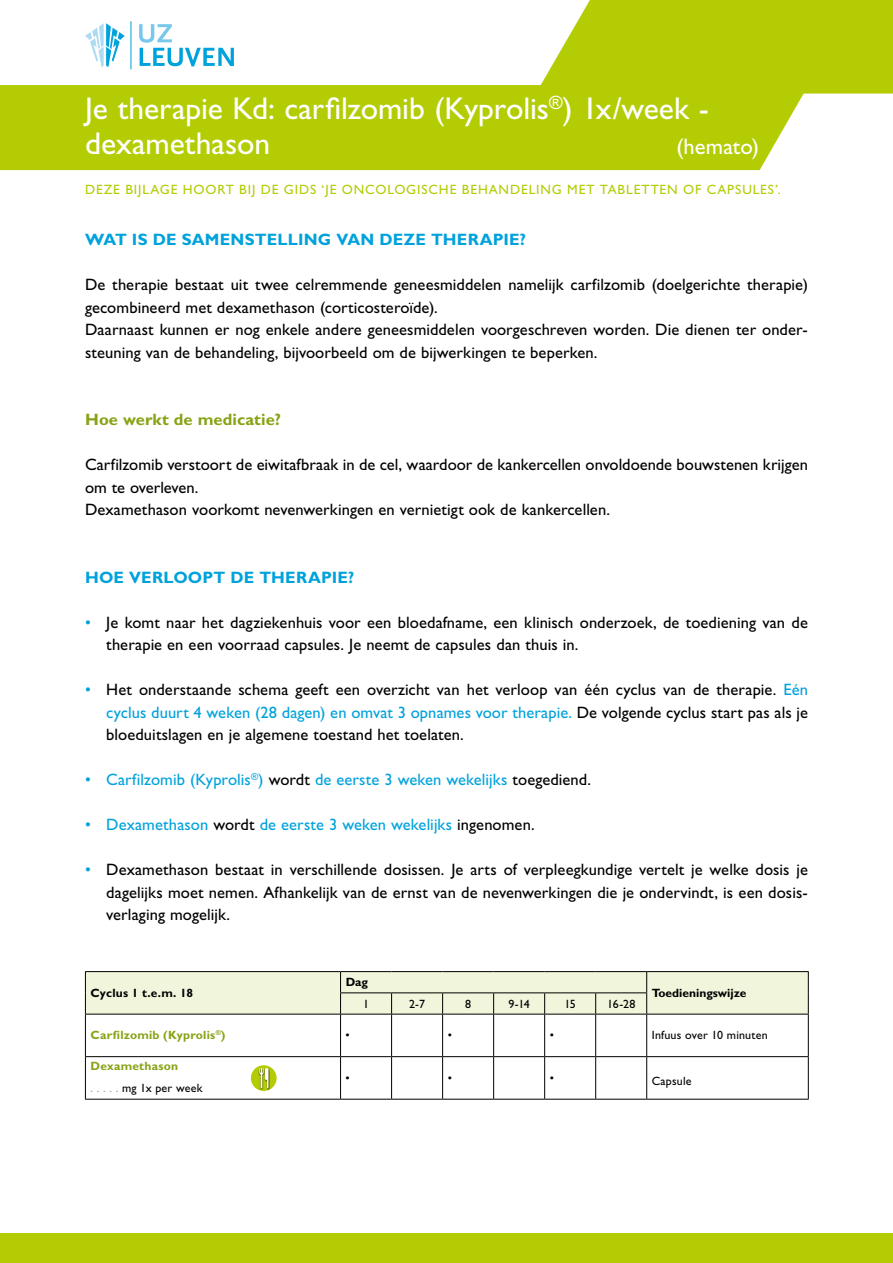
<style>
.page{position:relative;width:893px;height:1263px;background:#fff}
.page>*{position:absolute;margin:0;border:0;box-sizing:border-box;transform-origin:0 0}
.t1{font:31.5px/34.5px "Gill Sans Std";color:#fff}
.t2{font:22.5px "Gill Sans Std";letter-spacing:.005em;color:#fff}
.t3{font:16.5px/22.5px "Gill Sans Std";letter-spacing:.005em;color:#000}
.t4{font:16.5px "Gill Sans Std";letter-spacing:.005em;color:#00a2dc}
.t5{font:700 16.5px "Gill Sans Std";letter-spacing:.01em;color:#00a2dc}
.t6{font:700 16.5px "Gill Sans Std";letter-spacing:.005em;color:#86a315}
.t7{font:13.5px "Gill Sans Std";letter-spacing:.065em;color:#b4cc04}
.t8{font:700 12px/22.5px "Gill Sans Std";letter-spacing:.02em;color:#86a315}
.t9{font:12px "Gill Sans Std";letter-spacing:.015em;color:#000}
.t10{font:700 12px "Gill Sans Std";color:#000}
.s1{color:#00a2dc}
.s2{color:#000}
.s3{font-weight:400;color:#9d9d9c}
.s4{font-weight:400;color:#000}
</style>
<div class="page">
<svg style="left:85px;top:971px;width:724px;height:43px;background:#e4e8d0"></svg>
<hr style="left:85px;top:1014px;width:256px;height:1px;background:#000">
<hr style="left:85px;top:1014px;width:1px;height:42px;background:#000">
<hr style="left:341px;top:1014px;width:51px;height:1px;background:#000">
<hr style="left:340px;top:1014px;width:1px;height:42px;background:#000">
<hr style="left:392px;top:1014px;width:51px;height:1px;background:#000">
<hr style="left:391px;top:1014px;width:1px;height:42px;background:#000">
<hr style="left:443px;top:1014px;width:51px;height:1px;background:#000">
<hr style="left:442px;top:1014px;width:1px;height:42px;background:#000">
<hr style="left:494px;top:1014px;width:51px;height:1px;background:#000">
<hr style="left:493px;top:1014px;width:1px;height:42px;background:#000">
<hr style="left:545px;top:1014px;width:51px;height:1px;background:#000">
<hr style="left:544px;top:1014px;width:1px;height:42px;background:#000">
<hr style="left:596px;top:1014px;width:51px;height:1px;background:#000">
<hr style="left:595px;top:1014px;width:1px;height:42px;background:#000">
<hr style="left:647px;top:1014px;width:162px;height:1px;background:#000">
<hr style="left:646px;top:1014px;width:1px;height:42px;background:#000">
<hr style="left:808px;top:1014px;width:1px;height:42px;background:#000">
<hr style="left:85px;top:1056px;width:256px;height:1px;background:#000">
<hr style="left:85px;top:1057px;width:1px;height:42px;background:#000">
<hr style="left:341px;top:1056px;width:51px;height:1px;background:#000">
<hr style="left:340px;top:1057px;width:1px;height:42px;background:#000">
<hr style="left:392px;top:1056px;width:51px;height:1px;background:#000">
<hr style="left:391px;top:1057px;width:1px;height:42px;background:#000">
<hr style="left:443px;top:1056px;width:51px;height:1px;background:#000">
<hr style="left:442px;top:1057px;width:1px;height:42px;background:#000">
<hr style="left:494px;top:1056px;width:51px;height:1px;background:#000">
<hr style="left:493px;top:1057px;width:1px;height:42px;background:#000">
<hr style="left:545px;top:1056px;width:51px;height:1px;background:#000">
<hr style="left:544px;top:1057px;width:1px;height:42px;background:#000">
<hr style="left:596px;top:1056px;width:51px;height:1px;background:#000">
<hr style="left:595px;top:1057px;width:1px;height:42px;background:#000">
<hr style="left:647px;top:1056px;width:162px;height:1px;background:#000">
<hr style="left:646px;top:1057px;width:1px;height:42px;background:#000">
<hr style="left:808px;top:1057px;width:1px;height:42px;background:#000">
<hr style="left:85px;top:1099px;width:256px;height:1px;background:#000">
<hr style="left:341px;top:1099px;width:51px;height:1px;background:#000">
<hr style="left:392px;top:1099px;width:51px;height:1px;background:#000">
<hr style="left:443px;top:1099px;width:51px;height:1px;background:#000">
<hr style="left:494px;top:1099px;width:51px;height:1px;background:#000">
<hr style="left:545px;top:1099px;width:51px;height:1px;background:#000">
<hr style="left:596px;top:1099px;width:51px;height:1px;background:#000">
<hr style="left:647px;top:1099px;width:162px;height:1px;background:#000">
<div style="left:0;top:85px;width:804px;height:85px;background:#b4cc04"></div>
<svg style="left:536px;top:0;width:357px;height:94px;background:#b9cf16"></svg>
<div style="left:0;top:1233px;width:893px;height:30px;background:#b4cc04"></div>
<hr style="left:130px;top:21px;width:1px;height:48px;background:#00a2dc">
<svg style="left:139px;top:24px;width:95px;height:42px"></svg>
<svg style="left:85px;top:23px;width:40px;height:44px"></svg>
<div style="left:251px;top:1065px;width:26px;height:26px;background:#b4cc04;border-radius:50%"></div>
<div style="left:258px;top:1068px;width:8px;height:22px;background:#000;opacity:.75"></div>
<div style="left:264px;top:1068px;width:6px;height:22px;background:#000;opacity:.75"></div>
<svg style="left:259px;top:1068px;width:10px;height:20px"></svg>
<h1 class="t1" style="left:85px;top:92px;width:625px">Je therapie Kd: carfilzomib (Kyprolis<sup>®</sup>) 1x/week - dexamethason</h1>
<h2 class="t2" style="left:676px;top:133px;width:84px">(hemato)</h2>
<p class="t7" style="left:85px;top:182px;width:697px">DEZE BIJLAGE HOORT BIJ DE GIDS ‘JE ONCOLOGISCHE BEHANDELING MET TABLETTEN OF CAPSULES’.</p>
<p class="t5" style="left:85px;top:230px;width:443px">WAT IS DE SAMENSTELLING VAN DEZE THERAPIE?</p>
<p class="t3" style="left:85px;top:273px;width:724px">De therapie bestaat uit twee celremmende geneesmiddelen namelijk carfilzomib (doelgerichte therapie) gecombineerd met dexamethason (corticosteroïde).<br>Daarnaast kunnen er nog enkele andere geneesmiddelen voorgeschreven worden. Die dienen ter onder&shy;steuning van de behandeling, bijvoorbeeld om de bijwerkingen te beperken.</p>
<p class="t6" style="left:85px;top:410px;width:198px">Hoe werkt de medicatie?</p>
<p class="t3" style="left:85px;top:453px;width:724px">Carfilzomib verstoort de eiwitafbraak in de cel, waardoor de kankercellen onvoldoende bouwstenen krijgen om te overleven.<br>Dexamethason voorkomt nevenwerkingen en vernietigt ook de kankercellen.</p>
<p class="t5" style="left:85px;top:567px;width:271px">HOE VERLOOPT DE THERAPIE?</p>
<p class="t3" style="left:106px;top:611px;width:703px;text-indent:-21px"><span class="s1">•</span> Je komt naar het dagziekenhuis voor een bloedafname, een klinisch onderzoek, de toediening van de therapie en een voorraad capsules. Je neemt de capsules dan thuis in.</p>
<p class="t3" style="left:106px;top:678px;width:703px;text-align:justify;text-indent:-21px"><span class="s1">•</span> Het onderstaande schema geeft een overzicht van het verloop van één cyclus van de therapie. <span class="s1">Eén cyclus duurt 4 weken (28 dagen) en omvat 3 opnames voor therapie.</span> De volgende cyclus start pas als je bloeduitslagen en je algemene toestand het toelaten.</p>
<p class="t4" style="left:85px;top:770px;width:507px">• Carfilzomib (Kyprolis<sup>®</sup>) <span class="s2">wordt</span> de eerste 3 weken wekelijks <span class="s2">toegediend.</span></p>
<p class="t4" style="left:85px;top:815px;width:451px">• Dexamethason <span class="s2">wordt</span> de eerste 3 weken wekelijks <span class="s2">ingenomen.</span></p>
<p class="t3" style="left:106px;top:858px;width:703px;text-align:justify;text-indent:-21px"><span class="s1">•</span> Dexamethason bestaat in verschillende dosissen. Je arts of verpleegkundige vertelt je welke dosis je dagelijks moet nemen. Afhankelijk van de ernst van de nevenwerkingen die je ondervindt, is een dosis&shy;verlaging mogelijk.</p>
<p class="t10" style="left:91px;top:986px;width:104px">Cyclus 1 t.e.m. 18</p>
<p class="t10" style="left:346px;top:975px;width:24px">Dag</p>
<p class="t9" style="left:363px;top:997px;width:7px">1</p>
<p class="t9" style="left:409px;top:997px;width:17px">2-7</p>
<p class="t9" style="left:465px;top:997px;width:7px">8</p>
<p class="t9" style="left:508px;top:997px;width:23px">9-14</p>
<p class="t9" style="left:564px;top:997px;width:13px">15</p>
<p class="t9" style="left:607px;top:997px;width:30px">16-28</p>
<p class="t10" style="left:652px;top:986px;width:96px">Toedieningswijze</p>
<p class="t8" style="left:91px;top:1024px;width:137px">Carfilzomib (Kyprolis<sup>®</sup>)</p>
<p class="t9" style="left:346px;top:1028px;width:6px">•</p>
<p class="t9" style="left:448px;top:1028px;width:6px">•</p>
<p class="t9" style="left:550px;top:1028px;width:6px">•</p>
<p class="t9" style="left:652px;top:1028px;width:117px">Infuus over 10 minuten</p>
<p class="t8" style="left:91px;top:1054px;width:113px">Dexamethason<br><span class="s3">. . . . .</span> <span class="s4">mg 1x per week</span></p>
<p class="t9" style="left:346px;top:1071px;width:6px">•</p>
<p class="t9" style="left:448px;top:1071px;width:6px">•</p>
<p class="t9" style="left:550px;top:1071px;width:6px">•</p>
<p class="t9" style="left:652px;top:1074px;width:41px">Capsule</p>
</div>
